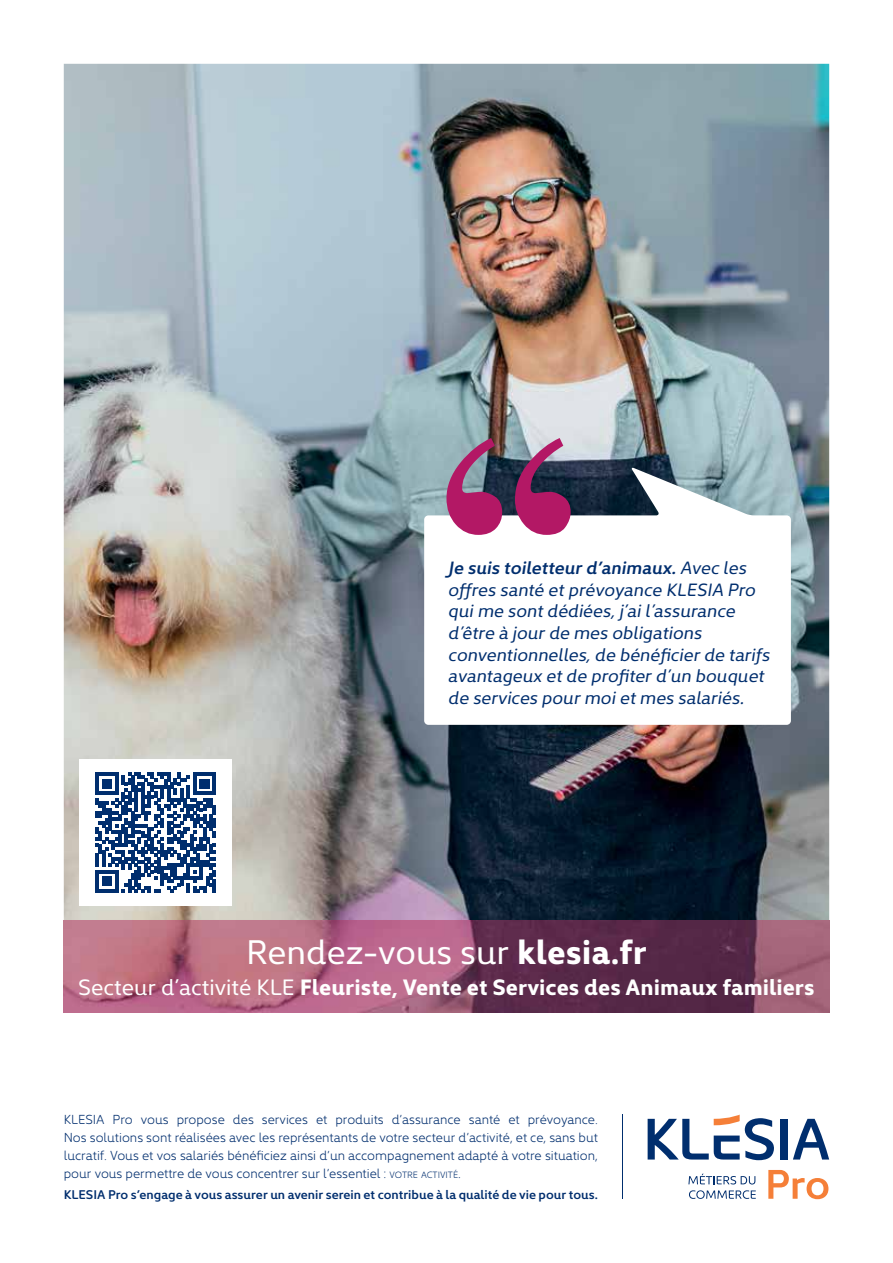
<style>
.page{position:relative;width:893px;height:1263px;background:#fff}
.page>*{position:absolute;margin:0;border:0;box-sizing:border-box;transform-origin:0 0}
.t1{font:34.5px "Kyrial Display Pro";color:#fff}
.t2{font:700 22.5px "Kyrial Display Pro";color:#fff}
.t3{font:italic 18px/21.6px "Kyrial Display Pro";color:#002e6e}
.t4{font:300 13.2px/17.7px "Kyrial Display Pro";color:#002e6e;text-align:justify}
.t5{font:600 12.75px "Kyrial Display Pro";color:#002e6e}
.s1{font-weight:600}
.s2{font-weight:700}
.s3{font-weight:400}
.s4{font-size:9.3px}
</style>
<div class="page">
<hr style="left:622px;top:1114px;width:1px;height:85px;background:#002e6e">
<img style="left:64px;top:64px;width:765px;height:857px">
<svg style="left:424px;top:467px;width:367px;height:258px"></svg>
<svg style="left:446px;top:438px;width:125px;height:97px;background:#8e537b"></svg>
<img style="left:64px;top:921px;width:765px;height:91px">
<div style="left:781px;top:1119px;width:7px;height:40px;background:#002e6e"></div>
<svg style="left:793px;top:1119px;width:36px;height:40px"></svg>
<svg style="left:648px;top:1114px;width:126px;height:46px"></svg>
<svg style="left:768px;top:1170px;width:60px;height:29px"></svg>
<svg style="left:688px;top:1174px;width:67px;height:10px"></svg>
<svg style="left:689px;top:1190px;width:67px;height:9px"></svg>
<div style="left:80px;top:759px;width:152px;height:147px;background:#fff"></div>
<svg style="left:95px;top:772px;width:121px;height:121px"></svg>
<p class="t3" style="left:448px;top:556px;width:323px"><span class="s1">Je suis toiletteur d’animaux.</span> Avec les offres santé et prévoyance KLESIA Pro qui me sont dédiées, j’ai l’assurance d’être à jour de mes obligations conventionnelles, de bénéficier de tarifs avantageux et de profiter d’un bouquet de services pour moi et mes salariés.</p>
<h1 class="t1" style="left:246px;top:928px;width:402px">Rendez-vous sur <span class="s2">klesia.fr</span></h1>
<h2 class="t2" style="left:78px;top:971px;width:738px"><span class="s3">Secteur d’activité KLE</span> Fleuriste, Vente et Services des Animaux familiers</h2>
<p class="t4" style="left:64px;top:1110px;width:536px">KLESIA Pro vous propose des services et produits d’assurance santé et prévoyance.<br>Nos solutions sont réalisées avec les représentants de votre secteur d’activité, et ce, sans but lucratif. Vous et vos salariés bénéficiez ainsi d’un accompagnement adapté à votre situation, pour vous permettre de vous concentrer sur l’essentiel : <span class="s4">VOTRE ACTIVITÉ</span>.</p>
<p class="t5" style="left:64px;top:1185px;width:536px">KLESIA Pro s’engage à vous assurer un avenir serein et contribue à la qualité de vie pour tous.</p>
</div>
